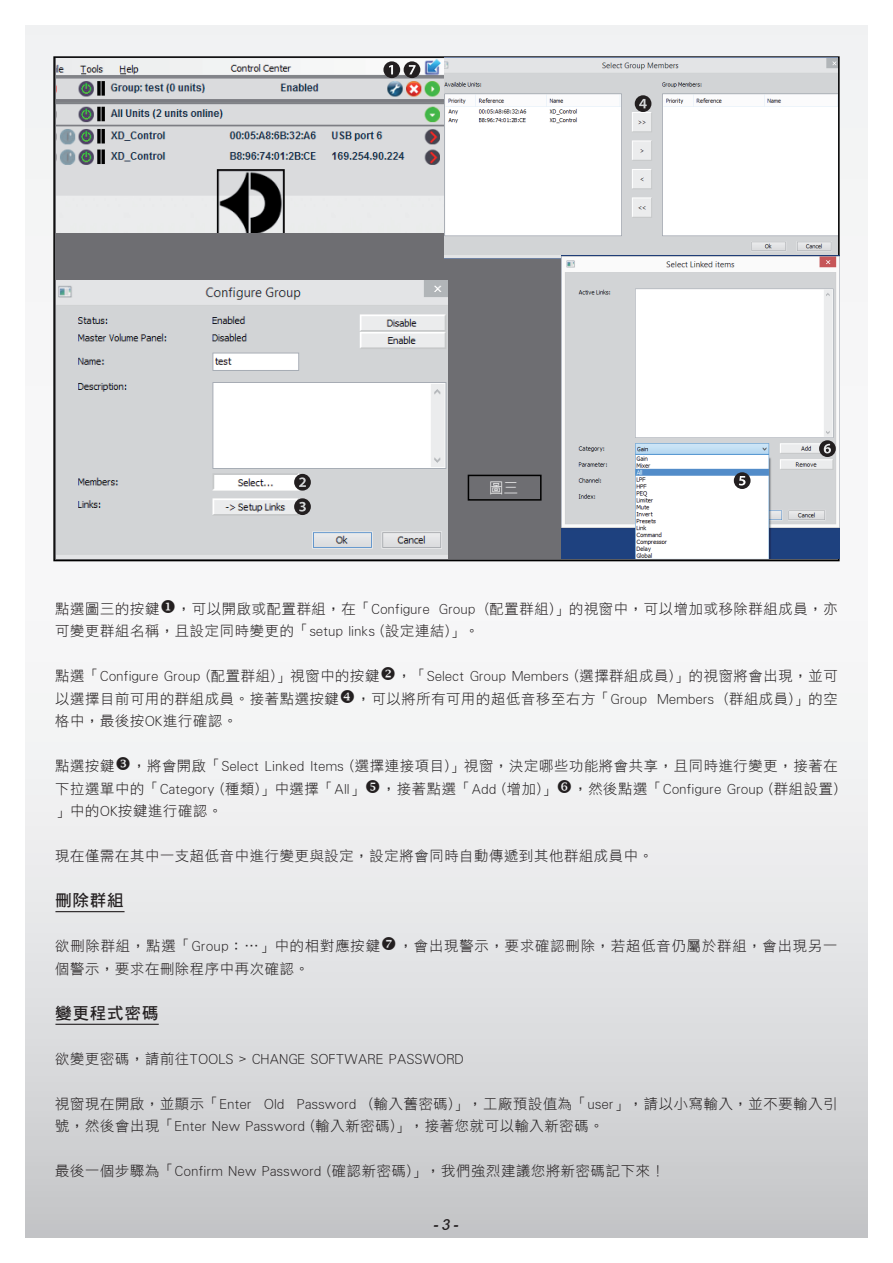
<style>
.page{position:relative;width:893px;height:1263px;background:#fff}
.page>*{position:absolute;margin:0;border:0;box-sizing:border-box;transform-origin:0 0}
.t1{font:16.5px "DF Hei Bd HKP BF";letter-spacing:.05em;color:#231f20}
.t2{font:italic 15px "DF Li Hei Md HK BF";color:#231f20}
.t3{font:14.25px/22.5px "DF Hei Lt HKP BF";letter-spacing:.05em;color:#231f20}
.t4{font:14.25px "DF Hei Lt HKP BF";color:#fff}
</style>
<div class="page">
<hr style="left:55px;top:911px;width:70px;height:1px;background:#231f20">
<div style="left:53px;top:56px;width:787px;height:505px;background:#6e6e72;border:2px solid #000"></div>
<img style="left:56px;top:59px;width:389px;height:174px">
<img style="left:56px;top:280px;width:392px;height:278px">
<img style="left:445px;top:57px;width:393px;height:201px">
<img style="left:561px;top:256px;width:278px;height:302px">
<svg style="left:294px;top:474px;width:17px;height:17px"></svg>
<svg style="left:635px;top:95px;width:16px;height:17px"></svg>
<svg style="left:734px;top:472px;width:16px;height:17px"></svg>
<svg style="left:294px;top:498px;width:17px;height:17px"></svg>
<svg style="left:819px;top:440px;width:17px;height:17px"></svg>
<svg style="left:383px;top:61px;width:37px;height:17px"></svg>
<div style="left:468px;top:475px;width:74px;height:26px;border:2px solid #000"></div>
<hr style="left:55px;top:1024px;width:104px;height:1px;background:#231f20">
<svg style="left:341px;top:690px;width:13px;height:13px"></svg>
<svg style="left:117px;top:757px;width:13px;height:13px"></svg>
<svg style="left:366px;top:780px;width:13px;height:13px"></svg>
<svg style="left:558px;top:780px;width:13px;height:13px"></svg>
<svg style="left:382px;top:937px;width:13px;height:13px"></svg>
<p class="t4" style="left:489px;top:480px;width:31px">圖三</p>
<p class="t3" style="left:55px;top:597px;width:784px">點選圖三的按鍵◆，可以開啟或配置群組，在「Configure Group (配置群組)」的視窗中，可以增加或移除群組成員，亦可變更群組名稱，且設定同時變更的「setup links (設定連結)」。</p>
<p class="t3" style="left:55px;top:665px;width:784px;text-align:justify">點選「Configure Group (配置群組)」視窗中的按鍵❖，「Select Group Members (選擇群組成員)」的視窗將會出現，並可以選擇目前可用的群組成員。接著點選按鍵 ，可以將所有可用的超低音移至右方「Group Members (群組成員)」的空格中，最後按OK進行確認。</p>
<p class="t3" style="left:55px;top:755px;width:784px;text-align:justify">點選按鍵 ，將會開啟「Select Linked Items (選擇連接項目)」視窗，決定哪些功能將會共享，且同時進行變更，接著在下拉選單中的「Category (種類)」中選擇「All」 ，接著點選「Add (增加)」 ，然後點選「Configure Group (群組設置)」中的OK按鍵進行確認。</p>
<p class="t3" style="left:55px;top:845px;width:599px">現在僅需在其中一支超低音中進行變更與設定，設定將會同時自動傳遞到其他群組成員中。</p>
<p class="t1" style="left:55px;top:892px;width:70px">刪除群組</p>
<p class="t3" style="left:55px;top:935px;width:326px">欲刪除群組，點選「Group：…」中的相對應按鍵</p>
<p class="t3" style="left:399px;top:935px;width:440px">，會出現警示，要求確認刪除，若超低音仍屬於群組，會出現另一</p>
<p class="t3" style="left:55px;top:957px;width:255px">個警示，要求在刪除程序中再次確認。</p>
<p class="t1" style="left:55px;top:1004px;width:105px">變更程式密碼</p>
<p class="t3" style="left:55px;top:1047px;width:410px">欲變更密碼，請前往TOOLS &gt; CHANGE SOFTWARE PASSWORD</p>
<p class="t3" style="left:55px;top:1092px;width:784px">視窗現在開啟，並顯示「Enter Old Password (輸入舊密碼)」，工廠預設值為「user」，請以小寫輸入，並不要輸入引號，然後會出現「Enter New Password (輸入新密碼)」，接著您就可以輸入新密碼。</p>
<p class="t3" style="left:55px;top:1160px;width:611px">最後一個步驟為「Confirm New Password (確認新密碼)」，我們強烈建議您將新密碼記下來！</p>
<p class="t2" style="left:433px;top:1216px;width:29px">-3 -</p>
</div>
